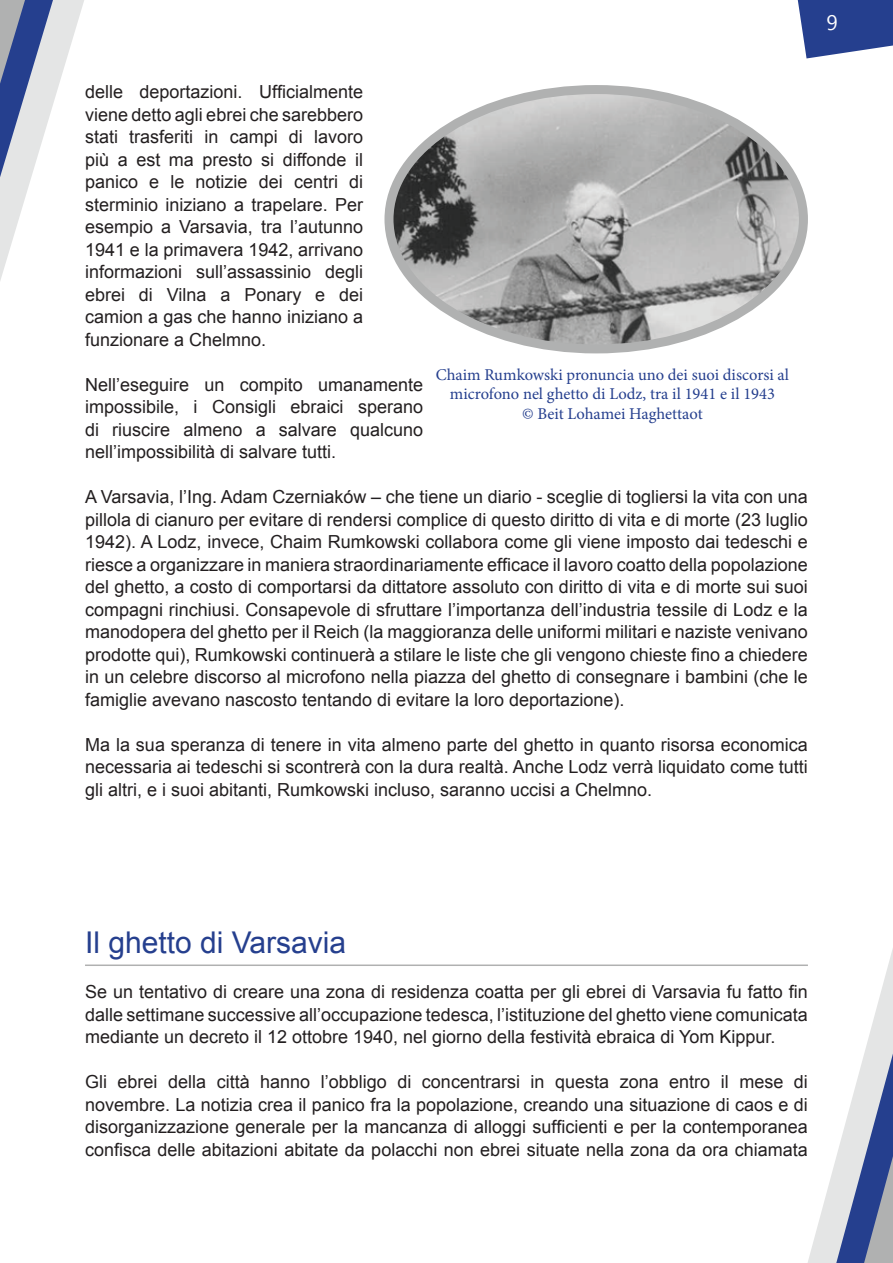
<style>
.page{position:relative;width:893px;height:1263px;background:#fff}
.page>*{position:absolute;margin:0;border:0;box-sizing:border-box;transform-origin:0 0}
.t1{font:30px "Arial";color:#253f8e}
.t2{font:21px "Segoe UI";color:#fff}
.t3{font:18px/22.5px "Arial";color:#231f20;text-align:justify}
.t4{font:16.5px/19.5px "Minion Pro";color:#253f8e;text-align:center}
</style>
<div class="page">
<svg style="left:0;top:0;width:84px;height:281px"></svg>
<svg style="left:808px;top:949px;width:85px;height:314px"></svg>
<svg style="left:797px;top:0;width:96px;height:59px"></svg>
<hr style="left:85px;top:964px;width:723px;height:2px;background:#b0b1b1">
<img style="left:391px;top:90px;width:412px;height:259px">
<div style="left:384px;top:85px;width:424px;height:268px;border:9px solid #b0b1b1;border-radius:50%"></div>
<p class="t2" style="left:827px;top:8px;width:13px">9</p>
<p class="t3" style="left:85px;top:81px;width:280px">delle deportazioni. Ufficialmente viene detto agli ebrei che sarebbero stati trasferiti in campi di lavoro più a est ma presto si diffonde il panico e le notizie dei centri di sterminio iniziano a trapelare. Per esempio a Varsavia, tra l’autunno 1941 e la primavera 1942, arrivano informazioni sull’assassinio degli ebrei di Vilna a Ponary e dei camion a gas che hanno iniziano a funzionare a Chelmno.</p>
<p class="t3" style="left:85px;top:373px;width:340px">Nell’eseguire un compito umanamente impossibile, i Consigli ebraici sperano di riuscire almeno a salvare qualcuno nell’impossibilità di salvare tutti.</p>
<p class="t3" style="left:85px;top:486px;width:724px">A Varsavia, l’Ing. Adam Czerniaków – che tiene un diario - sceglie di togliersi la vita con una pillola di cianuro per evitare di rendersi complice di questo diritto di vita e di morte (23 luglio 1942). A Lodz, invece, Chaim Rumkowski collabora come gli viene imposto dai tedeschi e riesce a organizzare in maniera straordinariamente efficace il lavoro coatto della popolazione del ghetto, a costo di comportarsi da dittatore assoluto con diritto di vita e di morte sui suoi compagni rinchiusi. Consapevole di sfruttare l’importanza dell’industria tessile di Lodz e la manodopera del ghetto per il Reich (la maggioranza delle uniformi militari e naziste venivano prodotte qui), Rumkowski continuerà a stilare le liste che gli vengono chieste fino a chiedere in un celebre discorso al microfono nella piazza del ghetto di consegnare i bambini (che le famiglie avevano nascosto tentando di evitare la loro deportazione).</p>
<p class="t3" style="left:85px;top:733px;width:724px">Ma la sua speranza di tenere in vita almeno parte del ghetto in quanto risorsa economica necessaria ai tedeschi si scontrerà con la dura realtà. Anche Lodz verrà liquidato come tutti gli altri, e i suoi abitanti, Rumkowski incluso, saranno uccisi a Chelmno.</p>
<p class="t4" style="left:436px;top:365px;width:355px">Chaim Rumkowski pronuncia uno dei suoi discorsi al microfono nel ghetto di Lodz, tra il 1941 e il 1943<br>© Beit Lohamei Haghettaot</p>
<h1 class="t1" style="left:85px;top:923px;width:263px">Il ghetto di Varsavia</h1>
<p class="t3" style="left:85px;top:981px;width:724px">Se un tentativo di creare una zona di residenza coatta per gli ebrei di Varsavia fu fatto fin dalle settimane successive all’occupazione tedesca, l’istituzione del ghetto viene comunicata mediante un decreto il 12 ottobre 1940, nel giorno della festività ebraica di Yom Kippur.</p>
<p class="t3" style="left:85px;top:1071px;width:724px">Gli ebrei della città hanno l’obbligo di concentrarsi in questa zona entro il mese di novembre. La notizia crea il panico fra la popolazione, creando una situazione di caos e di disorganizzazione generale per la mancanza di alloggi sufficienti e per la contemporanea confisca delle abitazioni abitate da polacchi non ebrei situate nella zona da ora chiamata</p>
</div>
